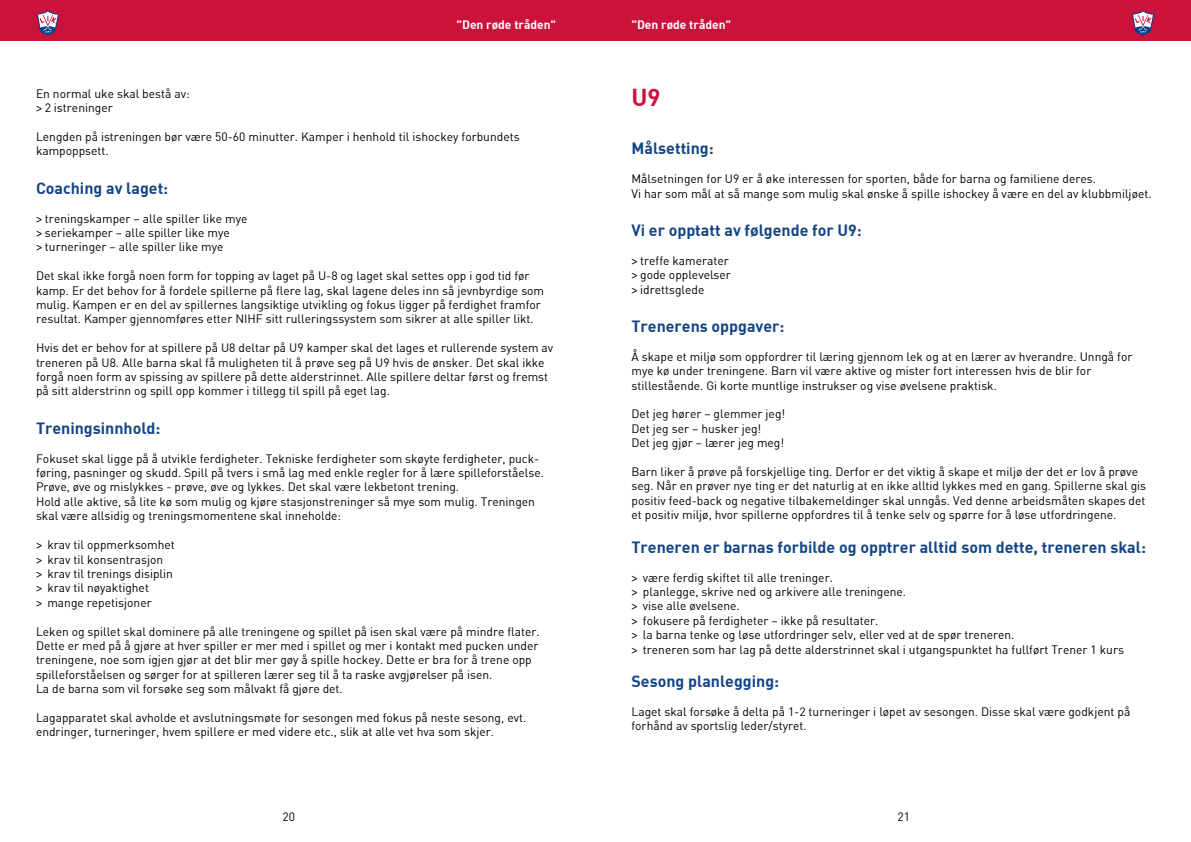
<style>
.page{position:relative;width:1191px;height:842px;background:#fff}
.page>*{position:absolute;margin:0;border:0;box-sizing:border-box;transform-origin:0 0}
.t1{font:700 24px "DI Nbek";color:#cb123a}
.t2{font:700 16px "DI Nbek";color:#134486}
.t3{font:12px/14.4px "DIN Bek";color:#000}
.t4{font:700 12px "DI Nbek";color:#fff}
.s1{font-family:"Calibri"}
</style>
<div class="page">
<div style="left:0;top:0;width:1191px;height:41px;background:#cb123a"></div>
<svg style="left:37px;top:10px;width:22px;height:26px"></svg>
<svg style="left:1132px;top:10px;width:22px;height:26px"></svg>
<p class="t4" style="left:456px;top:17px;width:101px">"Den røde tråden"</p>
<p class="t4" style="left:631px;top:17px;width:101px">"Den røde tråden"</p>
<p class="t3" style="left:36px;top:86px;width:155px">En normal uke skal bestå av: <span class="s1">˃</span> 2 istreninger</p>
<p class="t3" style="left:36px;top:129px;width:485px">Lengden på istreningen bør være 50-60 minutter. Kamper i henhold til ishockey forbundets kampoppsett.</p>
<h2 class="t2" style="left:36px;top:178px;width:134px">Coaching av laget:</h2>
<p class="t3" style="left:36px;top:211px;width:213px"><span class="s1">˃</span> treningskamper – alle spiller like mye <span class="s1">˃</span> seriekamper – alle spiller like mye<br><span class="s1">˃</span> turneringer – alle spiller like mye</p>
<p class="t3" style="left:36px;top:268px;width:510px">Det skal ikke forgå noen form for topping av laget på U-8 og laget skal settes opp i god tid før kamp. Er det behov for å fordele spillerne på flere lag, skal lagene deles inn så jevnbyrdige som mulig. Kampen er en del av spillernes langsiktige utvikling og fokus ligger på ferdighet framfor resultat. Kamper gjennomføres etter NIHF sitt rulleringssystem som sikrer at alle spiller likt.</p>
<p class="t3" style="left:36px;top:340px;width:519px">Hvis det er behov for at spillere på U8 deltar på U9 kamper skal det lages et rullerende system av treneren på U8. Alle barna skal få muligheten til å prøve seg på U9 hvis de ønsker. Det skal ikke forgå noen form av spissing av spillere på dette alderstrinnet. Alle spillere deltar først og fremst på sitt alderstrinn og spill opp kommer i tillegg til spill på eget lag.</p>
<h2 class="t2" style="left:36px;top:418px;width:126px">Treningsinnhold:</h2>
<p class="t3" style="left:36px;top:451px;width:509px">Fokuset skal ligge på å utvikle ferdigheter. Tekniske ferdigheter som skøyte ferdigheter, puck&shy;føring, pasninger og skudd. Spill på tvers i små lag med enkle regler for å lære spilleforståelse.<br>Prøve, øve og mislykkes - prøve, øve og lykkes. Det skal være lekbetont trening.<br>Hold alle aktive, så lite kø som mulig og kjøre stasjonstreninger så mye som mulig. Treningen skal være allsidig og treningsmomentene skal inneholde:</p>
<p class="t3" style="left:36px;top:537px;width:140px"><span class="s1">˃</span> krav til oppmerksomhet <span class="s1">˃</span> krav til konsentrasjon<br><span class="s1">˃</span> krav til trenings disiplin <span class="s1">˃</span> krav til nøyaktighet<br><span class="s1">˃</span> mange repetisjoner</p>
<p class="t3" style="left:36px;top:624px;width:505px">Leken og spillet skal dominere på alle treningene og spillet på isen skal være på mindre flater.<br>Dette er med på å gjøre at hver spiller er mer med i spillet og mer i kontakt med pucken under treningene, noe som igjen gjør at det blir mer gøy å spille hockey. Dette er bra for å trene opp spilleforståelsen og sørger for at spilleren lærer seg til å ta raske avgjørelser på isen.<br>La de barna som vil forsøke seg som målvakt få gjøre det.</p>
<p class="t3" style="left:36px;top:710px;width:492px">Lagapparatet skal avholde et avslutningsmøte for sesongen med fokus på neste sesong, evt. endringer, turneringer, hvem spillere er med videre etc., slik at alle vet hva som skjer.</p>
<h1 class="t1" style="left:631px;top:82px;width:31px">U9</h1>
<h2 class="t2" style="left:631px;top:138px;width:84px">Målsetting:</h2>
<p class="t3" style="left:631px;top:171px;width:521px">Målsetningen for U9 er å øke interessen for sporten, både for barna og familiene deres.<br>Vi har som mål at så mange som mulig skal ønske å spille ishockey å være en del av klubbmiljøet.</p>
<h2 class="t2" style="left:631px;top:220px;width:232px">Vi er opptatt av følgende for U9:</h2>
<p class="t3" style="left:631px;top:253px;width:101px"><span class="s1">˃</span> treffe kamerater <span class="s1">˃</span> gode opplevelser <span class="s1">˃</span> idrettsglede</p>
<h2 class="t2" style="left:631px;top:316px;width:154px">Trenerens oppgaver:</h2>
<p class="t3" style="left:631px;top:349px;width:502px">Å skape et miljø som oppfordrer til læring gjennom lek og at en lærer av hverandre. Unngå for mye kø under treningene. Barn vil være aktive og mister fort interessen hvis de blir for stillestående. Gi korte muntlige instrukser og vise øvelsene praktisk.</p>
<p class="t3" style="left:631px;top:407px;width:155px">Det jeg hører – glemmer jeg!<br>Det jeg ser – husker jeg!<br>Det jeg gjør – lærer jeg meg!</p>
<p class="t3" style="left:631px;top:464px;width:516px">Barn liker å prøve på forskjellige ting. Derfor er det viktig å skape et miljø der det er lov å prøve seg. Når en prøver nye ting er det naturlig at en ikke alltid lykkes med en gang. Spillerne skal gis positiv feed-back og negative tilbakemeldinger skal unngås. Ved denne arbeidsmåten skapes det et positiv miljø, hvor spillerne oppfordres til å tenke selv og spørre for å løse utfordringene.</p>
<h2 class="t2" style="left:631px;top:537px;width:516px">Treneren er barnas forbilde og opptrer alltid som dette, treneren skal:</h2>
<p class="t3" style="left:631px;top:570px;width:494px"><span class="s1">˃</span> være ferdig skiftet til alle treninger.<br><span class="s1">˃</span> planlegge, skrive ned og arkivere alle treningene.<br><span class="s1">˃</span> vise alle øvelsene.<br><span class="s1">˃</span> fokusere på ferdigheter – ikke på resultater.<br><span class="s1">˃</span> la barna tenke og løse utfordringer selv, eller ved at de spør treneren.<br><span class="s1">˃</span> treneren som har lag på dette alderstrinnet skal i utgangspunktet ha fullført Trener 1 kurs</p>
<h2 class="t2" style="left:631px;top:671px;width:149px">Sesong planlegging:</h2>
<p class="t3" style="left:631px;top:704px;width:500px">Laget skal forsøke å delta på 1-2 turneringer i løpet av sesongen. Disse skal være godkjent på forhånd av sportslig leder/styret.</p>
<p class="t3" style="left:282px;top:810px;width:14px">20</p>
<p class="t3" style="left:897px;top:810px;width:14px">21</p>
</div>
